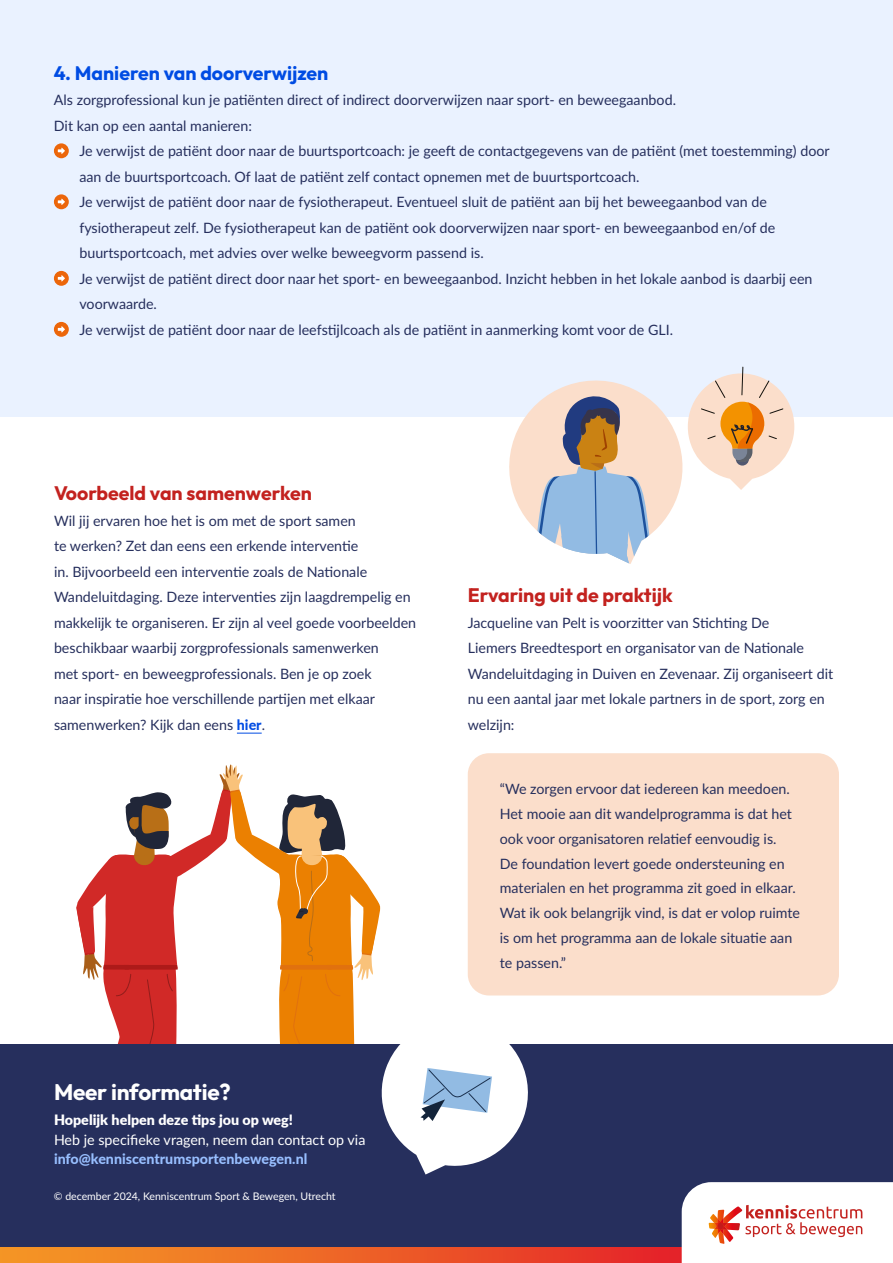
<style>
.page{position:relative;width:893px;height:1263px;background:#fff}
.page>*{position:absolute;margin:0;border:0;box-sizing:border-box;transform-origin:0 0}
.t1{font:700 22.5px "Outfit";letter-spacing:-.01em;color:#fff}
.t2{font:700 19.5px "Outfit";color:#c3221f}
.t3{font:700 19.5px "Outfit";color:#004ce3}
.t4{font:14.25px/25.5px "Lato";color:#262f5d}
.t5{font:14.25px "Lato";color:#fff}
.t6{font:800 14.25px "Lato";color:#98bfff}
.t7{font:900 14.25px "Lato";color:#fff}
.t8{font:10.5px "Lato";color:#fff}
.s1{font-weight:800;color:#004ce3}
</style>
<div class="page">
<div style="left:468px;top:753px;width:371px;height:242px;background:#fbdecb;border-radius:21px"></div>
<svg style="left:237px;top:733px;width:25px;height:1px"></svg>
<div style="left:0;top:0;width:893px;height:417px;background:#eaf2ff"></div>
<div style="left:54px;top:143px;width:15px;height:15px;background:#ec660a;border-radius:50%"></div>
<svg style="left:58px;top:148px;width:7px;height:6px"></svg>
<div style="left:54px;top:194px;width:15px;height:15px;background:#ec660a;border-radius:50%"></div>
<svg style="left:58px;top:199px;width:7px;height:6px"></svg>
<div style="left:54px;top:271px;width:15px;height:15px;background:#ec660a;border-radius:50%"></div>
<svg style="left:58px;top:275px;width:7px;height:7px"></svg>
<div style="left:54px;top:322px;width:15px;height:15px;background:#ec660a;border-radius:50%"></div>
<svg style="left:58px;top:326px;width:7px;height:7px"></svg>
<div style="left:0;top:1044px;width:893px;height:203px;background:#262f5d"></div>
<svg style="left:0;top:1247px;width:682px;height:16px"></svg>
<svg style="left:682px;top:1182px;width:211px;height:65px"></svg>
<svg style="left:509px;top:366px;width:286px;height:198px"></svg>
<svg style="left:76px;top:764px;width:461px;height:410px"></svg>
<h2 class="t3" style="left:54px;top:60px;width:276px">4. Manieren van doorverwijzen</h2>
<p class="t4" style="left:54px;top:86px;width:624px">Als zorgprofessional kun je patiënten direct of indirect doorverwijzen naar sport- en beweegaanbod.<br>Dit kan op een aantal manieren:</p>
<p class="t4" style="left:79px;top:137px;width:752px">Je verwijst de patiënt door naar de buurtsportcoach: je geeft de contactgegevens van de patiënt (met toestemming) door aan de buurtsportcoach. Of laat de patiënt zelf contact opnemen met de buurtsportcoach.<br>Je verwijst de patiënt door naar de fysiotherapeut. Eventueel sluit de patiënt aan bij het beweegaanbod van de fysiotherapeut zelf. De fysiotherapeut kan de patiënt ook doorverwijzen naar sport- en beweegaanbod en/of de buurtsportcoach, met advies over welke beweegvorm passend is.<br>Je verwijst de patiënt direct door naar het sport- en beweegaanbod. Inzicht hebben in het lokale aanbod is daarbij een voorwaarde.<br>Je verwijst de patiënt door naar de leefstijlcoach als de patiënt in aanmerking komt voor de GLI.</p>
<h2 class="t2" style="left:54px;top:480px;width:260px">Voorbeeld van samenwerken</h2>
<p class="t4" style="left:54px;top:507px;width:364px">Wil jij ervaren hoe het is om met de sport samen<br>te werken? Zet dan eens een erkende interventie<br>in. Bijvoorbeeld een interventie zoals de Nationale Wandeluitdaging. Deze interventies zijn laagdrempelig en makkelijk te organiseren. Er zijn al veel goede voorbeelden beschikbaar waarbij zorgprofessionals samenwerken<br>met sport- en beweegprofessionals. Ben je op zoek<br>naar inspiratie hoe verschillende partijen met elkaar samenwerken? Kijk dan eens <span class="s1">hier</span>.</p>
<h1 class="t1" style="left:54px;top:1077px;width:178px">Meer informatie?</h1>
<p class="t7" style="left:54px;top:1109px;width:241px">Hopelijk helpen deze tips jou op weg!</p>
<p class="t5" style="left:54px;top:1129px;width:313px">Heb je specifieke vragen, neem dan contact op via</p>
<p class="t6" style="left:54px;top:1148px;width:255px">info@kenniscentrumsportenbewegen.nl</p>
<p class="t8" style="left:54px;top:1188px;width:283px">© december 2024, Kenniscentrum Sport &amp; Bewegen, Utrecht</p>
<h2 class="t2" style="left:468px;top:582px;width:206px">Ervaring uit de praktijk</h2>
<p class="t4" style="left:468px;top:609px;width:367px">Jacqueline van Pelt is voorzitter van Stichting De<br>Liemers Breedtesport en organisator van de Nationale Wandeluitdaging in Duiven en Zevenaar. Zij organiseert dit nu een aantal jaar met lokale partners in de sport, zorg en welzijn:</p>
<p class="t4" style="left:500px;top:776px;width:302px;line-height:24.8px">“We zorgen ervoor dat iedereen kan meedoen.<br>Het mooie aan dit wandelprogramma is dat het ook voor organisatoren relatief eenvoudig is.<br>De foundation levert goede ondersteuning en materialen en het programma zit goed in elkaar.<br>Wat ik ook belangrijk vind, is dat er volop ruimte is om het programma aan de lokale situatie aan te passen.”</p>
</div>
